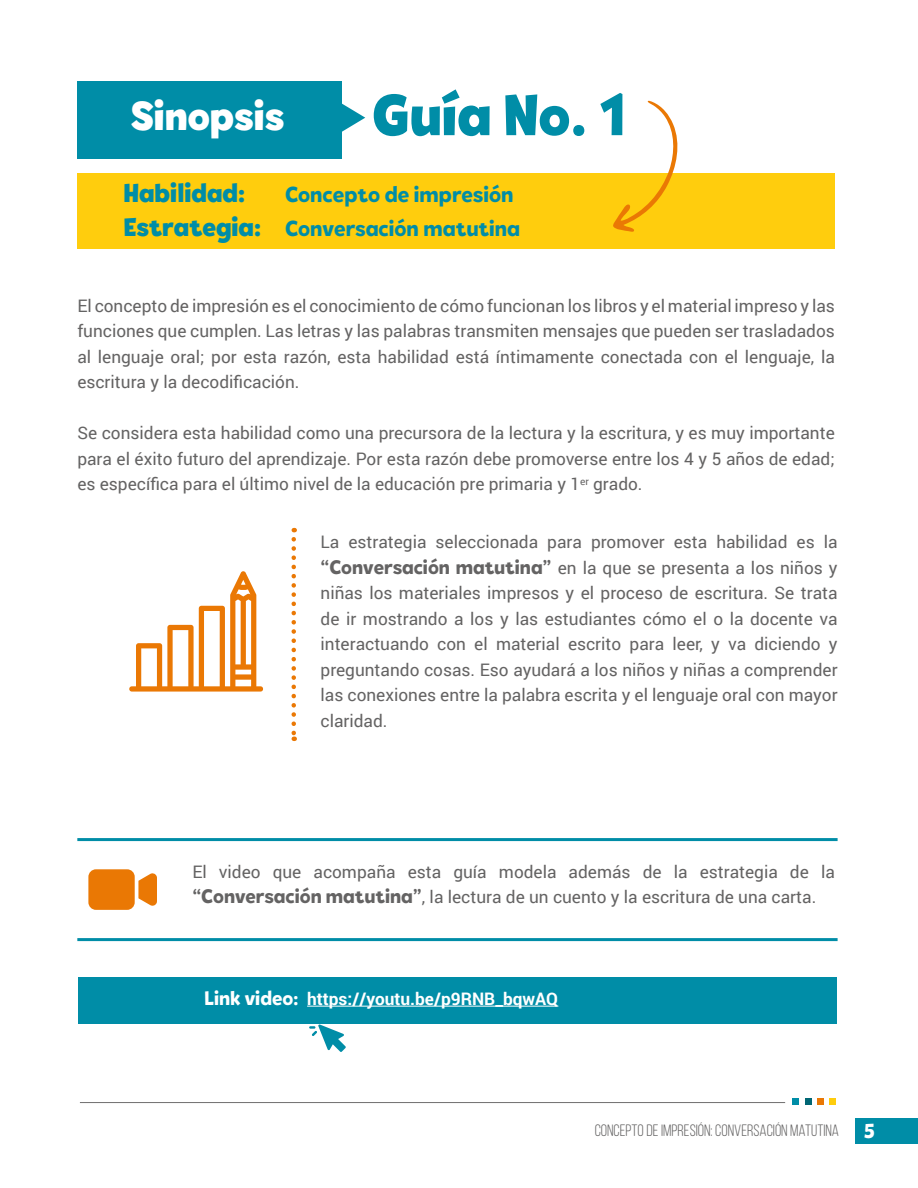
<style>
.page{position:relative;width:918px;height:1188px;background:#fff}
.page>*{position:absolute;margin:0;border:0;box-sizing:border-box;transform-origin:0 0}
.t1{font:800 60px "Tobi Pro";color:#008da7}
.t2{font:800 42px "Tobi Pro";color:#fff}
.t3{font:800 27px "Tobi Pro";color:#008da7}
.t4{font:800 22.5px "Tobi Pro";color:#008da7}
.t5{font:17.25px/25.5px "Roboto";color:#646363;text-align:justify}
.t6{font:700 17.25px "Roboto";color:#fff}
.t7{font:16.5px "Clutch Sans";color:#646363}
.s1{font-family:"Tobi Pro";font-weight:800;font-size:20.25px}
.s2{font-family:"Tobi Pro";font-weight:800;font-size:21px;color:#fff}
</style>
<div class="page">
<div style="left:855px;top:1118px;width:63px;height:26px;background:#008da7"></div>
<hr style="left:80px;top:1102px;width:705px;height:1px;background:#706f6f">
<svg style="left:793px;top:1099px;width:6px;height:6px"></svg>
<svg style="left:805px;top:1099px;width:6px;height:6px"></svg>
<svg style="left:817px;top:1099px;width:6px;height:6px"></svg>
<div style="left:829px;top:1099px;width:7px;height:6px;background:#ffcd0d"></div>
<div style="left:77px;top:173px;width:758px;height:75px;background:#ffcd0d"></div>
<div style="left:77px;top:81px;width:265px;height:78px;background:#008da7"></div>
<svg style="left:342px;top:103px;width:23px;height:29px"></svg>
<hr style="left:77px;top:838px;width:761px;height:3px;background:#008da7">
<hr style="left:77px;top:938px;width:761px;height:3px;background:#008da7">
<div style="left:88px;top:869px;width:47px;height:41px;background:#ea7804;border-radius:8px"></div>
<svg style="left:138px;top:873px;width:19px;height:33px"></svg>
<svg style="left:292px;top:539px;width:4px;height:202px"></svg>
<svg style="left:129px;top:571px;width:134px;height:121px"></svg>
<svg style="left:613px;top:100px;width:65px;height:132px"></svg>
<div style="left:78px;top:978px;width:758px;height:46px;background:#008da7"></div>
<svg style="left:309px;top:1024px;width:37px;height:28px"></svg>
<hr style="left:307px;top:1006px;width:251px;height:1px;background:#fff">
<p class="t2" style="left:130px;top:88px;width:156px">Sinopsis</p>
<p class="t1" style="left:372px;top:75px;width:255px">Guía No. 1</p>
<p class="t3" style="left:124px;top:175px;width:123px">Habilidad:</p>
<p class="t3" style="left:124px;top:209px;width:139px">Estrategia:</p>
<p class="t4" style="left:285px;top:179px;width:230px">Concepto de impresión</p>
<p class="t4" style="left:285px;top:213px;width:236px">Conversación matutina</p>
<p class="t5" style="left:77px;top:292px;width:759px">El concepto de impresión es el conocimiento de cómo funcionan los libros y el material impreso y las funciones que cumplen. Las letras y las palabras transmiten mensajes que pueden ser trasladados al lenguaje oral; por esta razón, esta habilidad está íntimamente conectada con el lenguaje, la escritura y la decodificación.</p>
<p class="t5" style="left:77px;top:420px;width:759px">Se considera esta habilidad como una precursora de la lectura y la escritura, y es muy importante para el éxito futuro del aprendizaje. Por esta razón debe promoverse entre los 4 y 5 años de edad; es específica para el último nivel de la educación pre primaria y 1<sup>er</sup> grado.</p>
<p class="t5" style="left:321px;top:529px;width:519px">La estrategia seleccionada para promover esta habilidad es la <span class="s1">“Conversación matutina”</span> en la que se presenta a los niños y niñas los materiales impresos y el proceso de escritura. Se trata de ir mostrando a los y las estudiantes cómo el o la docente va interactuando con el material escrito para leer, y va diciendo y preguntando cosas. Eso ayudará a los niños y niñas a comprender las conexiones entre la palabra escrita y el lenguaje oral con mayor claridad.</p>
<p class="t5" style="left:192px;top:858px;width:644px">El video que acompaña esta guía modela además de la estrategia de la <span class="s1">“Conversación matutina”</span>, la lectura de un cuento y la escritura de una carta.</p>
<p class="t6" style="left:205px;top:987px;width:355px"><span class="s1">Link video:</span> https://youtu.be/p9RNB_bqwAQ</p>
<p class="t7" style="left:595px;top:1122px;width:282px">CONCEPTO DE IMPRESIÓN: CONVERSACIÓN MATUTINA <span class="s2">5</span></p>
</div>
